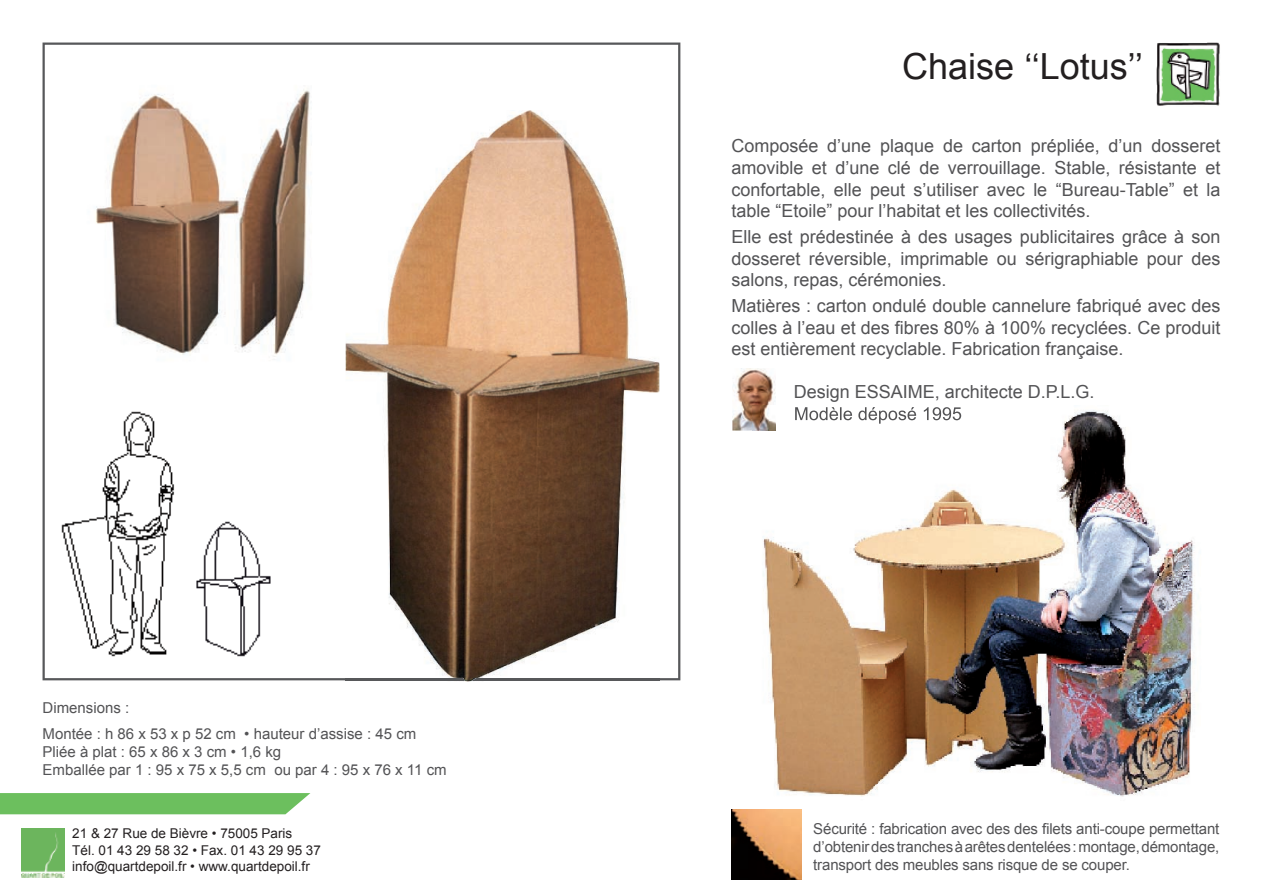
<style>
.page{position:relative;width:1263px;height:893px;background:#fff}
.page>*{position:absolute;margin:0;border:0;box-sizing:border-box;transform-origin:0 0}
.t1{font:36px "Arial";color:#231f20}
.t2{font:18px/21.6px "Arial";color:#535355;text-align:justify}
.t3{font:15px/18px "Arial";color:#535355}
.t4{font:13.5px/16.2px "Arial";color:#231f20}
</style>
<div class="page">
<svg style="left:43px;top:43px;width:637px;height:637px"></svg>
<img style="left:1157px;top:43px;width:63px;height:63px">
<svg style="left:0;top:793px;width:310px;height:21px;background:#72c164"></svg>
<img style="left:731px;top:809px;width:70px;height:70px">
<img style="left:346px;top:110px;width:313px;height:572px">
<img style="left:346px;top:678px;width:313px;height:2px">
<img style="left:59px;top:410px;width:212px;height:248px">
<img style="left:763px;top:410px;width:432px;height:387px">
<img style="left:795px;top:407px;width:237px;height:17px">
<img style="left:732px;top:368px;width:44px;height:63px">
<img style="left:752px;top:405px;width:24px;height:26px">
<img style="left:53px;top:68px;width:289px;height:303px">
<img style="left:21px;top:828px;width:43px;height:50px">
<p class="t3" style="left:43px;top:694px;width:375px;line-height:26.5px">Dimensions :<br>Montée : h 86 x 53 x p 52 cm • hauteur d’assise : 45 cm</p>
<p class="t3" style="left:43px;top:743px;width:406px">Pliée à plat : 65 x 86 x 3 cm • 1,6 kg<br>Emballée par 1 : 95 x 75 x 5,5 cm ou par 4 : 95 x 76 x 11 cm</p>
<p class="t4" style="left:72px;top:826px;width:250px">21 &amp; 27 Rue de Bièvre • 75005 Paris<br>Tél. 01 43 29 58 32 • Fax. 01 43 29 95 37 info@quartdepoil.fr • www.quartdepoil.fr</p>
<h1 class="t1" style="left:902px;top:43px;width:242px">Chaise ‘‘Lotus’’</h1>
<p class="t2" style="left:731px;top:135px;width:490px">Composée d’une plaque de carton prépliée, d’un dosseret amovible et d’une clé de verrouillage. Stable, résistante et confortable, elle peut s’utiliser avec le “Bureau-Table” et la table “Etoile” pour l’habitat et les collectivités.</p>
<p class="t2" style="left:731px;top:226px;width:490px">Elle est prédestinée à des usages publicitaires grâce à son dosseret réversible, imprimable ou sérigraphiable pour des salons, repas, cérémonies.</p>
<p class="t2" style="left:731px;top:295px;width:490px">Matières : carton ondulé double cannelure fabriqué avec des colles à l’eau et des fibres 80% à 100% recyclées. Ce produit est entièrement recyclable. Fabrication française.</p>
<p class="t2" style="left:794px;top:382px;width:302px">Design ESSAIME, architecte D.P.L.G.</p>
<p class="t3" style="left:813px;top:820px;width:408px;text-align:justify">Sécurité : fabrication avec des des filets anti-coupe permettant d’obtenir des tranches à arêtes dentelées : montage, démontage, transport des meubles sans risque de se couper.</p>
</div>
